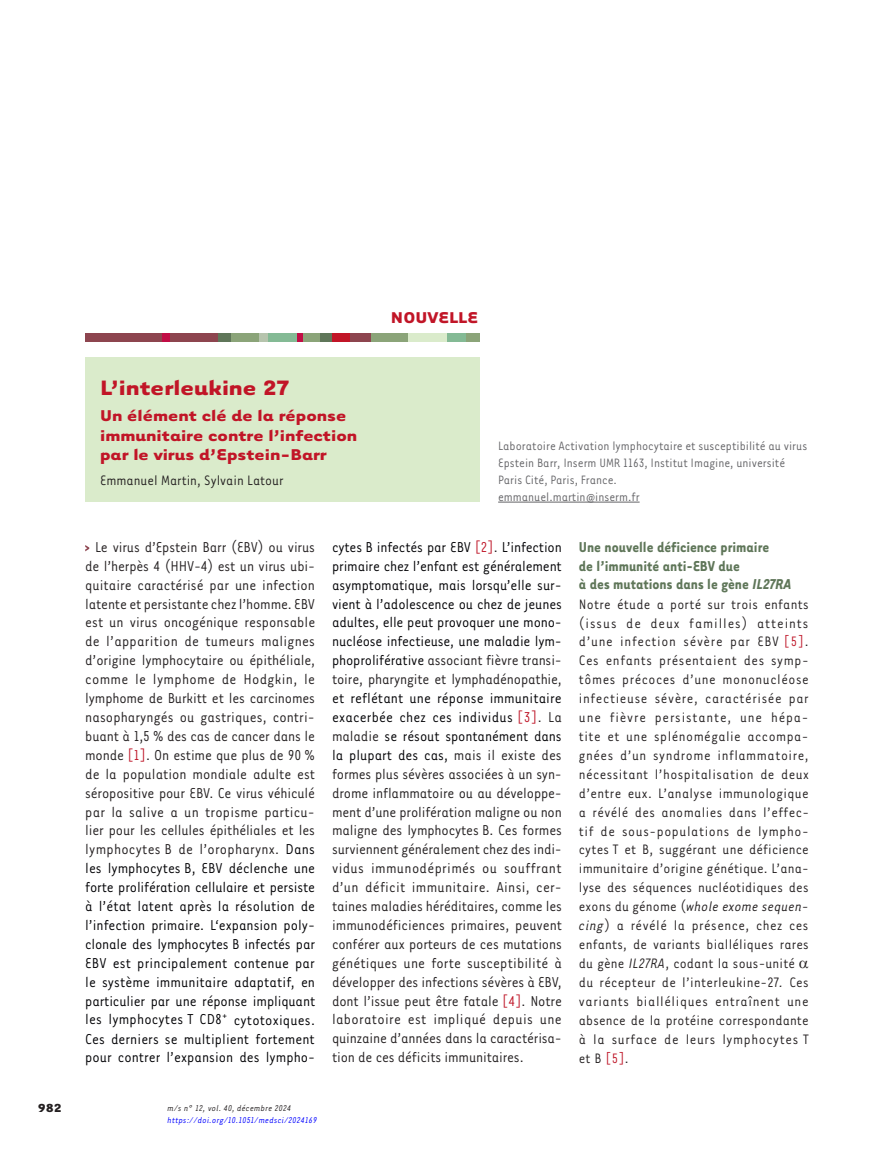
<style>
.page{position:relative;width:894px;height:1149px;background:#fff}
.page>*{position:absolute;margin:0;border:0;box-sizing:border-box;transform-origin:0 0}
.t1{font:700 24px "Tarzana Wide OT";color:#c11527}
.t2{font:700 18px/19.5px "Tarzana Wide OT";color:#c11527}
.t3{font:16.5px/18.9px "Tarzana Nar OT";color:#231f20;text-align:center}
.t4{font:16.5px/18.9px "Tarzana Nar OT";letter-spacing:-.01em;color:#000004;text-align:justify}
.t5{font:700 16.5px/18.9px "Tarzana Nar OT";color:#5f7659}
.t6{font:15.75px/18.9px "Tarzana Nar OT";letter-spacing:.03em;color:#231f20}
.t7{font:15.75px "Tarzana Nar OT";color:#231f20}
.t8{font:13.95px/17px "Tarzana Nar OT";color:#636366}
.t9{font:700 13.5px "Tarzana Wide OT";color:#231f20}
.t10{font:italic 9.75px "Tarzana Nar OT";letter-spacing:.025em;color:#00f}
.t11{font:italic 9.75px "Tarzana Nar OT";letter-spacing:.025em;color:#231f20}
.s1{color:#bf182a}
.s2{color:#000004}
.s3{color:#231f20}
.s4{font-style:italic}
</style>
<div class="page">
<hr style="left:498px;top:502px;width:141px;height:1px;background:#636366">
<svg style="left:85px;top:545px;width:4px;height:6px"></svg>
<div style="left:85px;top:357px;width:394px;height:145px;background:#daebcb"></div>
<div style="left:85px;top:333px;width:133px;height:9px;background:#8d454f"></div>
<div style="left:218px;top:333px;width:26px;height:9px;background:#5f7659"></div>
<div style="left:318px;top:333px;width:13px;height:9px;background:#5f7659"></div>
<div style="left:231px;top:333px;width:29px;height:9px;background:#8ba479"></div>
<div style="left:267px;top:333px;width:29px;height:9px;background:#84ba95"></div>
<div style="left:446px;top:333px;width:20px;height:9px;background:#84ba95"></div>
<div style="left:301px;top:333px;width:18px;height:9px;background:#8ba479"></div>
<div style="left:465px;top:333px;width:14px;height:9px;background:#8ba479"></div>
<div style="left:370px;top:333px;width:39px;height:9px;background:#8ba479"></div>
<div style="left:408px;top:333px;width:39px;height:9px;background:#daebcb"></div>
<div style="left:259px;top:333px;width:8px;height:9px;background:#b6c4ad"></div>
<div style="left:163px;top:333px;width:7px;height:9px;background:#c10d45"></div>
<div style="left:296px;top:333px;width:6px;height:9px;background:#c10d45"></div>
<div style="left:331px;top:333px;width:27px;height:9px;background:#c11527"></div>
<div style="left:350px;top:333px;width:21px;height:9px;background:#8d454f"></div>
<h1 class="t1" style="left:100px;top:372px;width:190px">L’interleukine 27</h1>
<p class="t2" style="left:100px;top:405px;width:258px">Un élément clé de la réponse immunitaire contre l’infection par le virus d’Epstein-Barr</p>
<p class="t7" style="left:100px;top:471px;width:185px">Emmanuel Martin, Sylvain Latour</p>
<p class="t2" style="left:391px;top:307px;width:89px">NOUVELLE</p>
<p class="t8" style="left:498px;top:436px;width:310px">Laboratoire Activation lymphocytaire et susceptibilité au virus Epstein Barr, Inserm UMR 1163, Institut Imagine, université Paris Cité, Paris, France.<br>emmanuel.martin@inserm.fr</p>
<p class="t3" style="left:85px;top:536px;width:231px">Le virus d’Epstein Barr (EBV) ou virus de l’herpès 4 (HHV-4) est un virus ubi&shy;quitaire caractérisé par une infection latente et persistante chez l’homme. EBV est un virus oncogénique responsable de l’apparition de tumeurs malignes d’origine lymphocytaire ou épithéliale, comme le lymphome de Hodgkin, le lymphome de Burkitt et les carcinomes nasopharyngés ou gastriques, contri&shy;buant à 1,5 % des cas de cancer dans le monde <span class="s1">[1]</span>. On estime que plus de 90 % de la population mondiale adulte est séropositive pour EBV. Ce virus véhiculé par la salive a un tropisme particu&shy;lier pour les cellules épithéliales et les lymphocytes B de l’oropharynx. <span class="s2">Dans les lymphocytes B, EBV déclenche une forte prolifération cellulaire et persiste à l’état latent après la résolution de l’infection primaire. L‘expansion poly&shy;clonale des lymphocytes B infectés par EBV est principalement contenue par le système immunitaire adaptatif, en particulier par une réponse impliquant les lymphocytes T CD8</span><sup>+</sup> <span class="s2">cytotoxiques.<br>Ces derniers se multiplient fortement pour contrer l’expansion des lympho-</span></p>
<p class="t4" style="left:332px;top:536px;width:231px">cytes B infectés par EBV <span class="s1">[2]</span><span class="s3">.</span> L’infection primaire chez l’enfant est généralement asymptomatique, mais lorsqu’elle sur&shy;vient à l’adolescence ou chez de jeunes adultes, elle peut provoquer une mono&shy;nucléose infectieuse, une maladie lym&shy;phoproliférative <span class="s3">associant fièvre transi&shy;toire, pharyngite et lymphadénopathie,</span></p>
<p class="t3" style="left:332px;top:688px;width:231px;text-align:justify"><span class="s2">et reflétant une réponse immunitaire exacerbée chez ces individus</span> <span class="s1">[3]</span>. La maladie <span class="s2">se résout spontanément dans la plupart des cas,</span> mais il existe des formes plus sévères associées à un syn&shy;drome inflammatoire ou au développe&shy;ment d’une prolifération maligne ou non maligne des lymphocytes B. Ces formes surviennent généralement chez des indi&shy;vidus immunodéprimés ou souffrant d’un déficit immunitaire. Ainsi, cer&shy;taines maladies héréditaires, comme les immunodéficiences primaires, peuvent conférer aux porteurs de ces mutations génétiques une forte susceptibilité à développer des infections sévères à EBV, dont l’issue peut être fatale <span class="s1">[4]</span>. Notre laboratoire est impliqué depuis une quinzaine d’années dans la caractérisa&shy;tion de ces déficits immunitaires.</p>
<p class="t9" style="left:38px;top:1098px;width:25px">982</p>
<p class="t11" style="left:167px;top:1102px;width:125px">m/s n° 12, vol. 40, décembre 2024</p>
<p class="t10" style="left:167px;top:1113px;width:151px">https://doi.org/10.1051/medsci/2024169</p>
<p class="t5" style="left:578px;top:536px;width:214px">Une nouvelle déficience primaire<br>de l’immunité anti-EBV due<br>à des mutations dans le gène <span class="s4">IL27RA</span></p>
<p class="t6" style="left:578px;top:593px;width:231px">Notre étude a porté sur trois enfants (issus de deux familles) atteints d’une infection sévère par EBV <span class="s1">[5]</span>.<br>Ces enfants présentaient des symp&shy;tômes précoces d’une mononucléose infectieuse sévère, caractérisée par une fièvre persistante, une hépa&shy;tite et une splénomégalie accompa&shy;gnées d’un syndrome inflammatoire, nécessitant l’hospitalisation de deux d’entre eux. L’analyse immunologique a révélé des anomalies dans l’effec&shy;tif de sous-populations de lympho&shy;cytes T et B, suggérant une déficience immunitaire d’origine génétique. L’ana&shy;lyse des séquences nucléotidiques des exons du génome (<span class="s4">whole exome sequen&shy;cing</span>) a révélé la présence, chez ces enfants, de variants bialléliques rares du gène <span class="s4">IL27RA</span>, codant la sous-unité du récepteur de l’interleukine-27<span class="s4">.</span> Ces variants bialléliques entraînent une absence de la protéine correspondante à la surface de leurs lymphocytes T et B <span class="s1">[5]</span>.</p>
</div>
